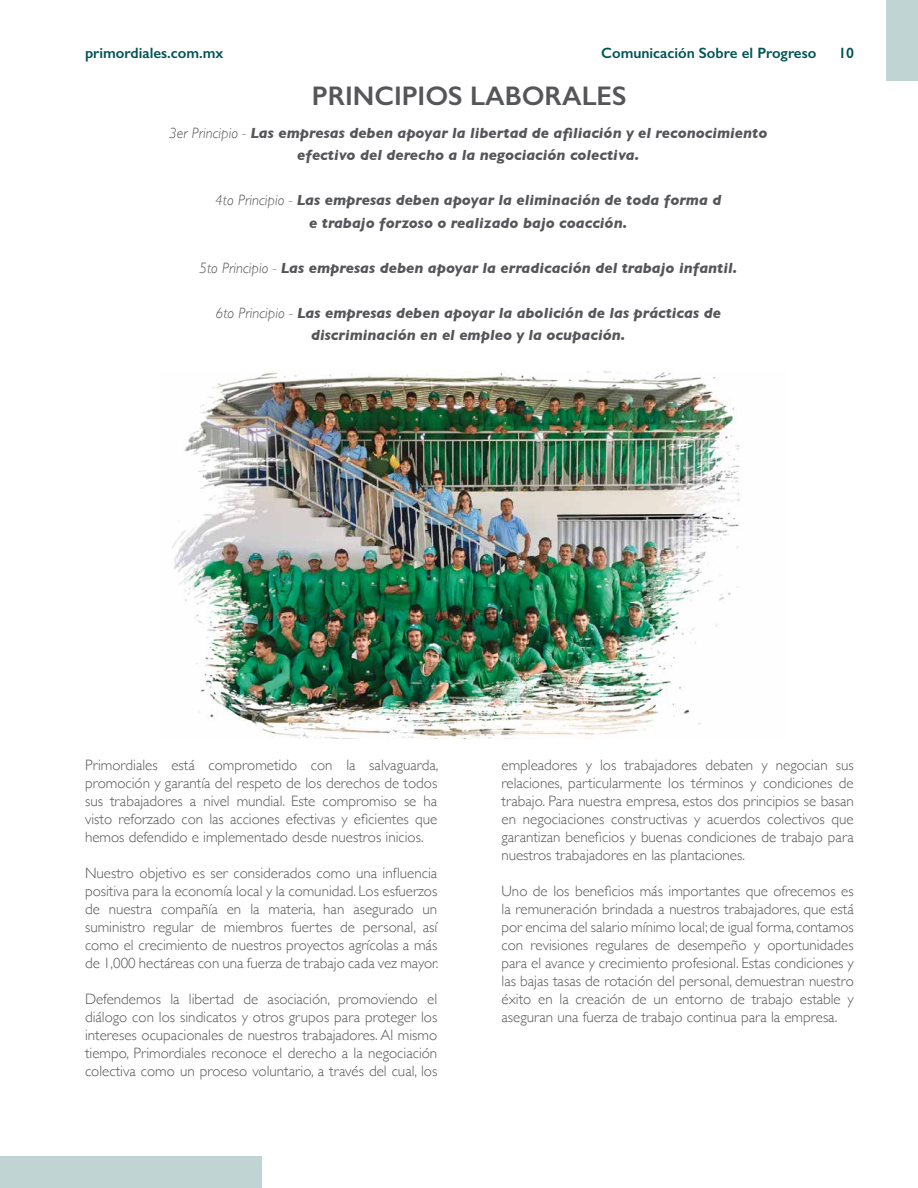
<style>
.page{position:relative;width:918px;height:1188px;background:#fff}
.page>*{position:absolute;margin:0;border:0;box-sizing:border-box;transform-origin:0 0}
.t1{font:600 27px "Gill Sans";color:#55565a}
.t2{font:300 15px/18px "Gill Sans";color:#55565a;text-align:justify}
.t3{font:italic 700 15px/22.5px "Gill Sans";color:#55565a;text-align:center}
.t4{font:600 15px "Gill Sans";color:#005454}
.s1{font-weight:300}
</style>
<div class="page">
<div style="left:886px;top:0;width:32px;height:81px;background:#c0d4d4"></div>
<div style="left:0;top:1156px;width:261px;height:32px;background:#c0d4d4"></div>
<img style="left:172px;top:371px;width:568px;height:368px">
<p class="t4" style="left:85px;top:44px;width:140px">primordiales.com.mx</p>
<p class="t4" style="left:601px;top:44px;width:217px">Comunicación Sobre el Progreso</p>
<p class="t4" style="left:838px;top:44px;width:17px">10</p>
<h1 class="t1" style="left:312px;top:79px;width:316px">PRINCIPIOS LABORALES</h1>
<p class="t3" style="left:169px;top:121px;width:600px"><span class="s1">3er Principio -</span> Las empresas deben apoyar la libertad de afiliación y el reconocimiento efectivo del derecho a la negociación colectiva.</p>
<p class="t3" style="left:215px;top:189px;width:508px"><span class="s1">4to Principio -</span> Las empresas deben apoyar la eliminación de toda forma d e trabajo forzoso o realizado bajo coacción.</p>
<p class="t3" style="left:199px;top:256px;width:540px"><span class="s1">5to Principio -</span> Las empresas deben apoyar la erradicación del trabajo infantil.</p>
<p class="t3" style="left:216px;top:301px;width:507px"><span class="s1">6to Principio -</span> Las empresas deben apoyar la abolición de las prácticas de discriminación en el empleo y la ocupación.</p>
<p class="t2" style="left:85px;top:756px;width:355px">Primordiales está comprometido con la salvaguarda, promoción y garantía del respeto de los derechos de todos sus trabajadores a nivel mundial. Este compromiso se ha visto reforzado con las acciones efectivas y eficientes que hemos defendido e implementado desde nuestros inicios.</p>
<p class="t2" style="left:85px;top:864px;width:355px">Nuestro objetivo es ser considerados como una influencia positiva para la economía local y la comunidad. Los esfuerzos de nuestra compañía en la materia, han asegurado un suministro regular de miembros fuertes de personal, así como el crecimiento de nuestros proyectos agrícolas a más de 1,000 hectáreas con una fuerza de trabajo cada vez mayor.</p>
<p class="t2" style="left:85px;top:990px;width:354px">Defendemos la libertad de asociación, promoviendo el diálogo con los sindicatos y otros grupos para proteger los intereses ocupacionales de nuestros trabajadores. Al mismo tiempo, Primordiales reconoce el derecho a la negociación colectiva como un proceso voluntario, a través del cual, los</p>
<p class="t2" style="left:502px;top:756px;width:354px">empleadores y los trabajadores debaten y negocian sus relaciones, particularmente los términos y condiciones de trabajo. Para nuestra empresa, estos dos principios se basan en negociaciones constructivas y acuerdos colectivos que garantizan beneficios y buenas condiciones de trabajo para nuestros trabajadores en las plantaciones.</p>
<p class="t2" style="left:502px;top:882px;width:354px">Uno de los beneficios más importantes que ofrecemos es la remuneración brindada a nuestros trabajadores, que está por encima del salario mínimo local; de igual forma, contamos con revisiones regulares de desempeño y oportunidades para el avance y crecimiento profesional. Estas condiciones y las bajas tasas de rotación del personal, demuestran nuestro éxito en la creación de un entorno de trabajo estable y aseguran una fuerza de trabajo continua para la empresa.</p>
</div>
